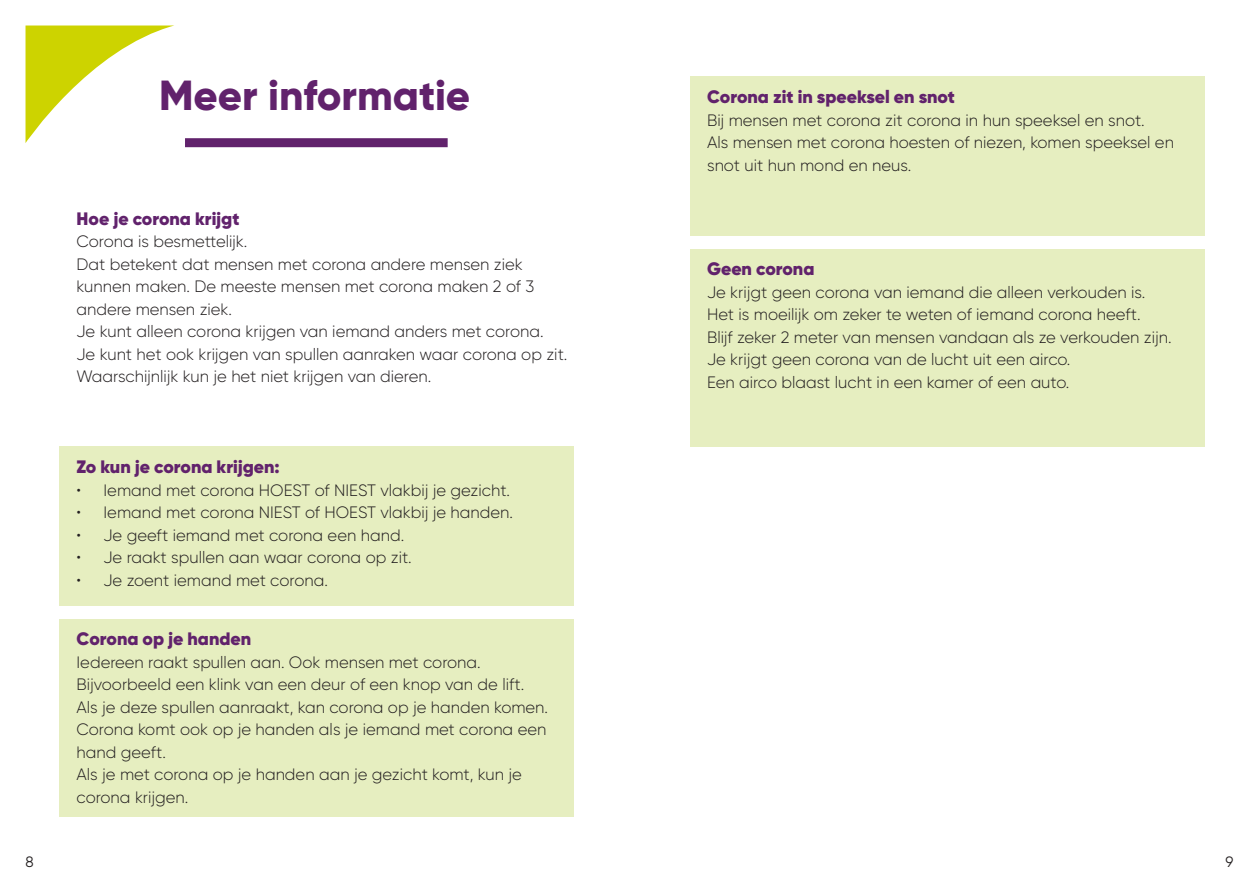
<style>
.page{position:relative;width:1259px;height:893px;background:#fff}
.page>*{position:absolute;margin:0;border:0;box-sizing:border-box;transform-origin:0 0}
.Hoodfstuk{font:800 42px "Gilroy";color:#61226c}
.Tussenkopje{font:900 18px "Gilroy";color:#61226c}
.BODY{font:300 16.5px/22.5px "Gilroy";color:#231f20}
.t1{font:15px "Gilroy";color:#231f20}
</style>
<div class="page">
<svg style="left:26px;top:26px;width:147px;height:117px"></svg>
<div style="left:185px;top:138px;width:263px;height:9px;background:#61226c"></div>
<div style="left:60px;top:446px;width:514px;height:160px;background:#e6eec0"></div>
<div style="left:60px;top:619px;width:514px;height:197px;background:#e6eec0"></div>
<div style="left:690px;top:77px;width:514px;height:159px;background:#e6eec0"></div>
<div style="left:690px;top:249px;width:514px;height:197px;background:#e6eec0"></div>
<h1 class="Hoodfstuk" style="left:159px;top:69px;width:313px">Meer informatie</h1>
<p class="Tussenkopje" style="left:77px;top:207px;width:164px">Hoe je corona krijgt</p>
<p class="BODY" style="left:77px;top:230px;width:172px">Corona is besmettelijk.</p>
<p class="BODY" style="left:77px;top:253px;width:459px">Dat betekent dat mensen met corona andere mensen ziek kunnen maken. De meeste mensen met corona maken 2 of 3 andere mensen ziek.</p>
<p class="BODY" style="left:77px;top:320px;width:468px">Je kunt alleen corona krijgen van iemand anders met corona.</p>
<p class="BODY" style="left:77px;top:343px;width:492px">Je kunt het ook krijgen van spullen aanraken waar corona op zit.</p>
<p class="BODY" style="left:77px;top:365px;width:356px">Waarschijnlijk kun je het niet krijgen van dieren.</p>
<p class="Tussenkopje" style="left:77px;top:455px;width:205px">Zo kun je corona krijgen:</p>
<p class="BODY" style="left:77px;top:478px;width:435px">• Iemand met corona HOEST of NIEST vlakbij je gezicht.</p>
<p class="BODY" style="left:77px;top:501px;width:438px">• Iemand met corona NIEST of HOEST vlakbij je handen.</p>
<p class="BODY" style="left:77px;top:523px;width:329px">• Je geeft iemand met corona een hand.</p>
<p class="BODY" style="left:77px;top:546px;width:337px">• Je raakt spullen aan waar corona op zit.</p>
<p class="BODY" style="left:77px;top:568px;width:253px">• Je zoent iemand met corona.</p>
<p class="Tussenkopje" style="left:77px;top:627px;width:176px">Corona op je handen</p>
<p class="BODY" style="left:77px;top:651px;width:405px">Iedereen raakt spullen aan. Ook mensen met corona.</p>
<p class="BODY" style="left:77px;top:673px;width:449px">Bijvoorbeeld een klink van een deur of een knop van de lift.</p>
<p class="BODY" style="left:77px;top:696px;width:473px">Als je deze spullen aanraakt, kan corona op je handen komen.</p>
<p class="BODY" style="left:77px;top:718px;width:471px">Corona komt ook op je handen als je iemand met corona een hand geeft.</p>
<p class="BODY" style="left:77px;top:763px;width:447px">Als je met corona op je handen aan je gezicht komt, kun je corona krijgen.</p>
<p class="Tussenkopje" style="left:707px;top:85px;width:249px">Corona zit in speeksel en snot</p>
<p class="BODY" style="left:707px;top:108px;width:439px">Bij mensen met corona zit corona in hun speeksel en snot.</p>
<p class="BODY" style="left:707px;top:131px;width:468px">Als mensen met corona hoesten of niezen, komen speeksel en snot uit hun mond en neus.</p>
<p class="Tussenkopje" style="left:707px;top:258px;width:109px">Geen corona</p>
<p class="BODY" style="left:707px;top:281px;width:440px">Je krijgt geen corona van iemand die alleen verkouden is.</p>
<p class="BODY" style="left:707px;top:303px;width:435px">Het is moeilijk om zeker te weten of iemand corona heeft.</p>
<p class="BODY" style="left:707px;top:326px;width:466px">Blijf zeker 2 meter van mensen vandaan als ze verkouden zijn.</p>
<p class="BODY" style="left:707px;top:348px;width:365px">Je krijgt geen corona van de lucht uit een airco.</p>
<p class="BODY" style="left:707px;top:371px;width:364px">Een airco blaast lucht in een kamer of een auto.</p>
<p class="t1" style="left:26px;top:852px;width:10px">8</p>
<p class="t1" style="left:1225px;top:852px;width:9px">9</p>
</div>
